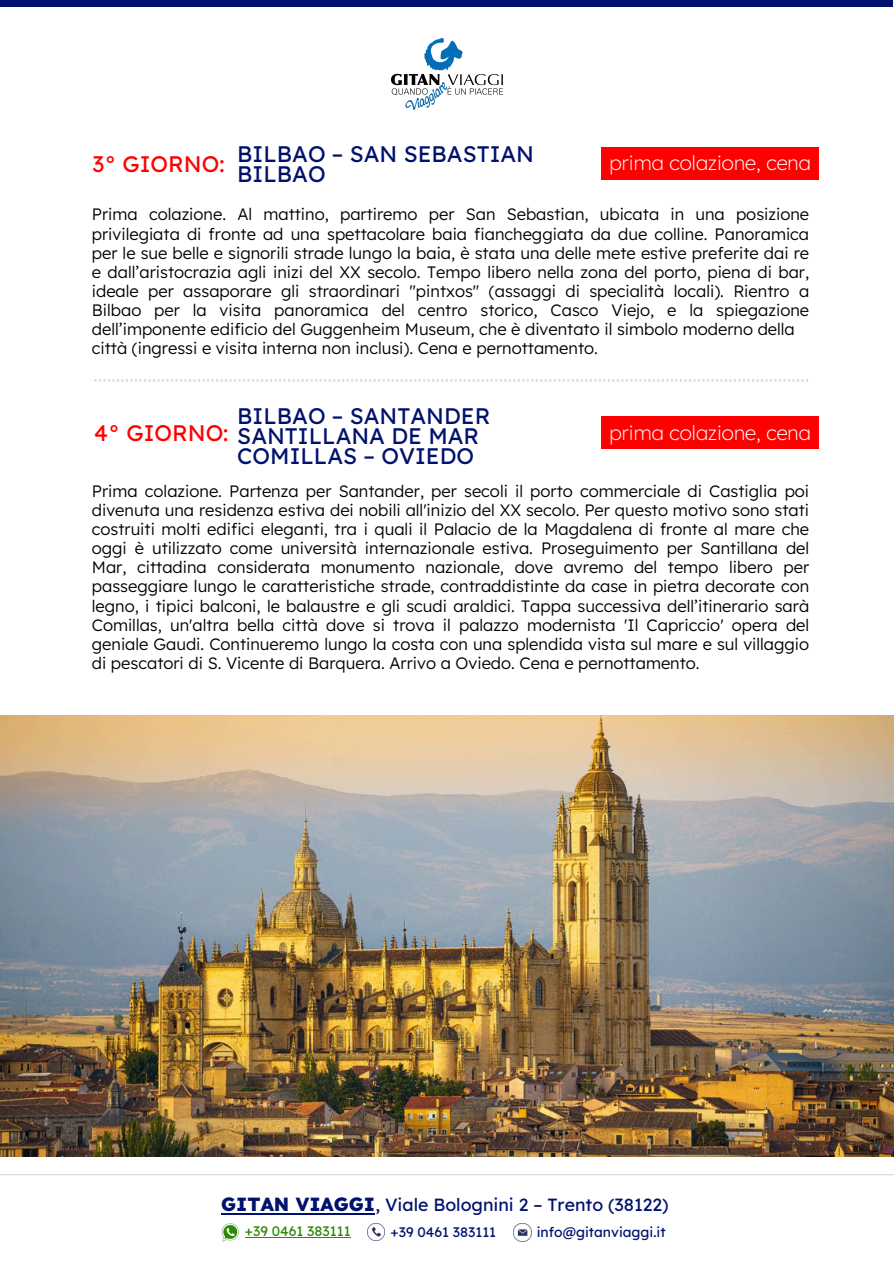
<style>
.page{position:relative;width:894px;height:1264px;background:#fff}
.page>*{position:absolute;margin:0;border:0;box-sizing:border-box;transform-origin:0 0}
.t1{font:22.5px/20.2px "Lexend";color:#00126d}
.t2{font:22.5px "Lexend";color:#f00}
.t3{font:200 20.1px "Lexend";color:#fff}
.t4{font:17.7px "Lexend";color:#00126d}
.t5{font:300 16.5px/19.2px "Lexend";color:#000;text-align:justify}
.t6{font:13.8px "Lexend";color:#00126d}
.t7{font:13.8px "Lexend";color:#2c8a03}
.s1{font-weight:800;font-size:19.05px}
</style>
<div class="page">
<img style="left:391px;top:38px;width:111px;height:71px">
<div style="left:1px;top:0;width:891px;height:7px;background:#00126d"></div>
<hr style="left:0;top:1174px;width:893px;height:1px;background:#d7d7d7">
<img style="left:221px;top:1223px;width:18px;height:18px">
<hr style="left:245px;top:1236px;width:105px;height:1px;background:#2c8a03">
<img style="left:367px;top:1223px;width:17px;height:17px">
<img style="left:513px;top:1223px;width:18px;height:18px">
<hr style="left:221px;top:1213px;width:154px;height:1px;background:#00126d">
<img style="left:1px;top:716px;width:892px;height:439px">
<div style="left:601px;top:416px;width:217px;height:33px;background:#f00"></div>
<svg style="left:94px;top:379px;width:713px;height:2px"></svg>
<div style="left:601px;top:147px;width:217px;height:32px;background:#f00"></div>
<h4 class="t2" style="left:92px;top:150px;width:133px">3° GIORNO:</h4>
<p class="t1" style="left:237px;top:144px;width:298px">BILBAO – SAN SEBASTIAN<br>BILBAO</p>
<p class="t5" style="left:92px;top:205px;width:718px;text-align:left">Prima colazione. Al mattino, partiremo per San Sebastian, ubicata in una posizione privilegiata di fronte ad una spettacolare baia fiancheggiata da due colline. Panoramica per le sue belle e signorili strade lungo la baia, è stata una delle mete estive preferite dai re e dall’aristocrazia agli inizi del XX secolo. Tempo libero nella zona del porto, piena di bar, ideale per assaporare gli straordinari "pintxos" (assaggi di specialità locali). Rientro a Bilbao per la visita panoramica del centro storico, Casco Viejo, e la spiegazione dell’imponente edificio del Guggenheim Museum, che è diventato il simbolo moderno della città (ingressi e visita interna non inclusi). Cena e pernottamento.</p>
<h2 class="t3" style="left:609px;top:150px;width:203px">prima colazione, cena</h2>
<h1 class="t2" style="left:94px;top:418px;width:136px">4° GIORNO:</h1>
<h1 class="t1" style="left:237px;top:405px;width:254px">BILBAO – SANTANDER<br>SANTILLANA DE MAR<br>COMILLAS – OVIEDO</h1>
<h3 class="t3" style="left:609px;top:419px;width:203px">prima colazione, cena</h3>
<p class="t5" style="left:92px;top:481px;width:718px">Prima colazione. Partenza per Santander, per secoli il porto commerciale di Castiglia poi divenuta una residenza estiva dei nobili all'inizio del XX secolo. Per questo motivo sono stati costruiti molti edifici eleganti, tra i quali il Palacio de la Magdalena di fronte al mare che oggi è utilizzato come università internazionale estiva. Proseguimento per Santillana del Mar, cittadina considerata monumento nazionale, dove avremo del tempo libero per passeggiare lungo le caratteristiche strade, contraddistinte da case in pietra decorate con legno, i tipici balconi, le balaustre e gli scudi araldici. Tappa successiva dell’itinerario sarà Comillas, un'altra bella città dove si trova il palazzo modernista 'Il Capriccio' opera del geniale Gaudi. Continueremo lungo la costa con una splendida vista sul mare e sul villaggio di pescatori di S. Vicente di Barquera. Arrivo a Oviedo. Cena e pernottamento.</p>
<h4 class="t4" style="left:221px;top:1193px;width:449px"><span class="s1">GITAN VIAGGI</span>, Viale Bolognini 2 – Trento (38122)</h4>
<p class="t7" style="left:245px;top:1222px;width:107px">+39 0461 383111</p>
<h1 class="t6" style="left:390px;top:1223px;width:107px">+39 0461 383111</h1>
<h1 class="t6" style="left:536px;top:1223px;width:130px">info@gitanviaggi.it</h1>
</div>
